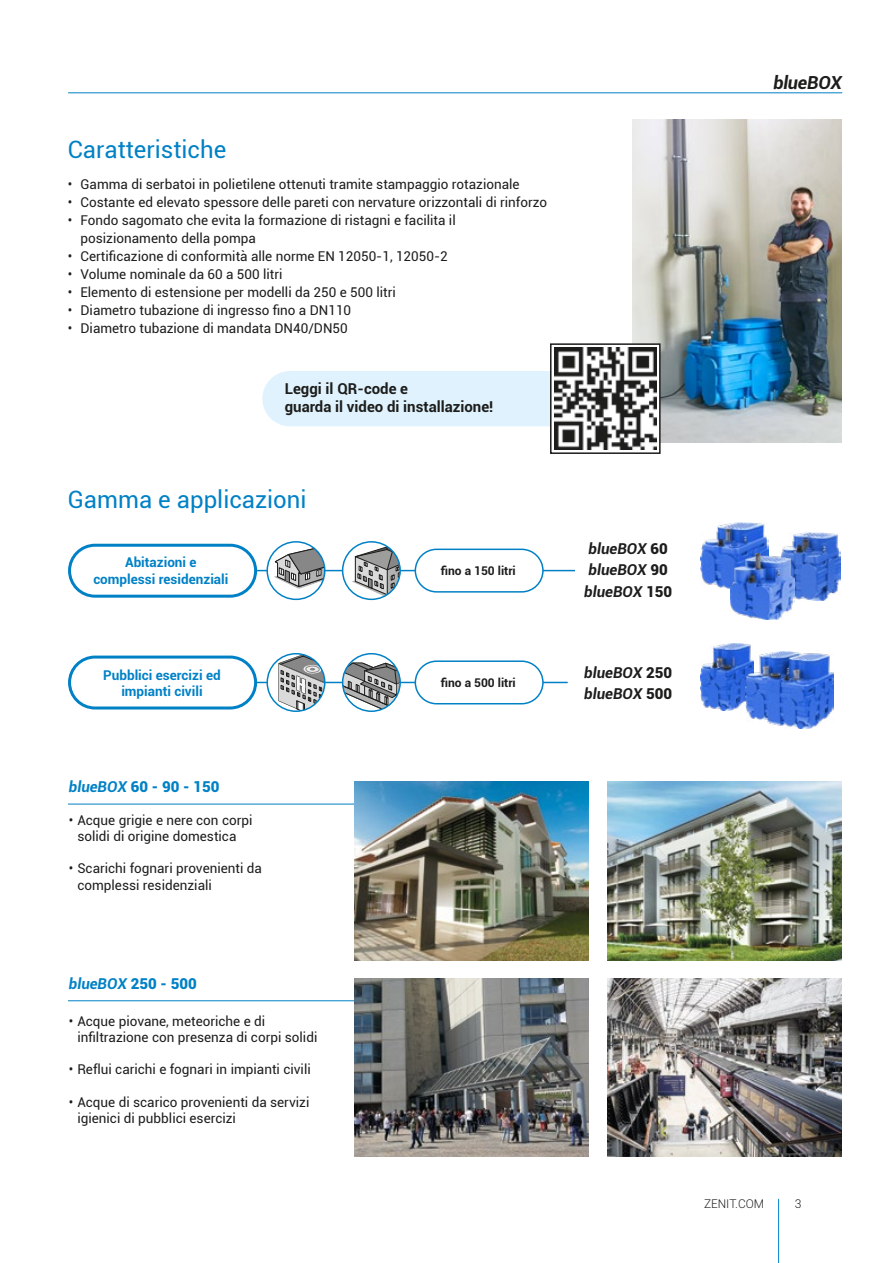
<style>
.page{position:relative;width:893px;height:1263px;background:#fff}
.page>*{position:absolute;margin:0;border:0;box-sizing:border-box;transform-origin:0 0}
.t1{font:24px "Roboto";color:#0081c6}
.t2{font:italic 700 18px "Roboto";letter-spacing:-.01em;color:#1d1d1b}
.t3{font:italic 700 15px "Roboto";color:#1d1d1b}
.t4{font:700 15px "Roboto";color:#1d1d1b}
.t5{font:900 15px "Roboto";color:#0081c6}
.t6{font:italic 700 15px "Roboto";color:#0081c6}
.t7{font:13.5px/16.2px "Roboto";color:#1d1d1b}
.t8{font:700 13.5px "Roboto";color:#0081c6}
.t9{font:700 12px "Roboto";color:#1d1d1b}
.t10{font:300 12px "Roboto";color:#1d1d1b}
.s1{font-weight:700;font-style:italic}
.s2{font-weight:900;font-style:normal}
</style>
<div class="page">
<hr style="left:68px;top:804px;width:295px;height:1px;background:#0081c6">
<hr style="left:68px;top:1000px;width:295px;height:1px;background:#0081c6">
<img style="left:607px;top:978px;width:234px;height:179px">
<img style="left:355px;top:978px;width:234px;height:179px">
<img style="left:607px;top:781px;width:234px;height:179px">
<img style="left:355px;top:781px;width:234px;height:179px">
<div style="left:262px;top:371px;width:288px;height:55px;background:#dff2fd"></div>
<hr style="left:778px;top:1199px;width:1px;height:64px;background:#0081c6">
<hr style="left:68px;top:92px;width:774px;height:1px;background:#0081c6">
<hr style="left:240px;top:570px;width:359px;height:1px;background:#0081c6">
<hr style="left:240px;top:682px;width:328px;height:1px;background:#0081c6">
<div style="left:575px;top:559px;width:106px;height:21px;background:#fff"></div>
<img style="left:633px;top:119px;width:209px;height:323px">
<img style="left:700px;top:522px;width:69px;height:66px">
<img style="left:781px;top:533px;width:60px;height:68px">
<img style="left:730px;top:553px;width:65px;height:66px">
<img style="left:700px;top:643px;width:51px;height:67px">
<img style="left:745px;top:651px;width:89px;height:77px">
<div style="left:551px;top:344px;width:109px;height:109px;background:linear-gradient(to right,#fff,#fff)"></div>
<div style="left:550px;top:343px;width:111px;height:111px;border:2px solid #1d1d1b"></div>
<div style="left:267px;top:542px;width:58px;height:57px;background:#fff;border-radius:50%"></div>
<svg style="left:274px;top:548px;width:51px;height:41px"></svg>
<div style="left:266px;top:541px;width:59px;height:59px;border:2px solid #0081c6;border-radius:50%"></div>
<div style="left:343px;top:542px;width:57px;height:57px;background:#fff;border-radius:50%"></div>
<svg style="left:352px;top:546px;width:48px;height:51px"></svg>
<div style="left:342px;top:541px;width:59px;height:59px;border:2px solid #0081c6;border-radius:50%"></div>
<div style="left:267px;top:654px;width:58px;height:57px;background:#fff;border-radius:50%"></div>
<svg style="left:278px;top:654px;width:47px;height:57px"></svg>
<div style="left:266px;top:653px;width:59px;height:59px;border:2px solid #0081c6;border-radius:50%"></div>
<svg style="left:343px;top:662px;width:57px;height:49px"></svg>
<div style="left:342px;top:653px;width:59px;height:59px;border:2px solid #0081c6;border-radius:50%"></div>
<div style="left:70px;top:545px;width:186px;height:51px;background:#fff;border-radius:25px"></div>
<div style="left:68px;top:544px;width:189px;height:54px;border:3px solid #0081c6;border-radius:25px"></div>
<div style="left:70px;top:657px;width:186px;height:51px;background:#fff;border-radius:25px"></div>
<div style="left:68px;top:655px;width:189px;height:54px;border:3px solid #0081c6;border-radius:25px"></div>
<div style="left:415px;top:549px;width:128px;height:43px;background:#fff;border-radius:21px"></div>
<div style="left:415px;top:549px;width:129px;height:44px;border:2px solid #0081c6;border-radius:21px"></div>
<div style="left:415px;top:661px;width:128px;height:43px;background:#fff;border-radius:21px"></div>
<div style="left:415px;top:660px;width:129px;height:44px;border:2px solid #0081c6;border-radius:21px"></div>
<img style="left:554px;top:348px;width:102px;height:102px">
<p class="t1" style="left:68px;top:133px;width:160px">Caratteristiche</p>
<p class="t7" style="left:68px;top:176px;width:453px">• Gamma di serbatoi in polietilene ottenuti tramite stampaggio rotazionale</p>
<p class="t7" style="left:68px;top:194px;width:481px">• Costante ed elevato spessore delle pareti con nervature orizzontali di rinforzo</p>
<p class="t7" style="left:80px;top:211px;width:377px;line-height:18px;text-indent:-13px">• Fondo sagomato che evita la formazione di ristagni e facilita il posizionamento della pompa</p>
<p class="t7" style="left:68px;top:248px;width:381px">• Certificazione di conformità alle norme EN 12050-1, 12050-2</p>
<p class="t7" style="left:68px;top:266px;width:216px">• Volume nominale da 60 a 500 litri</p>
<p class="t7" style="left:68px;top:284px;width:330px">• Elemento di estensione per modelli da 250 e 500 litri</p>
<p class="t7" style="left:68px;top:302px;width:285px">• Diametro tubazione di ingresso fino a DN110</p>
<p class="t7" style="left:68px;top:320px;width:282px">• Diametro tubazione di mandata DN40/DN50</p>
<p class="t4" style="left:285px;top:379px;width:125px">Leggi il QR-code e</p>
<p class="t4" style="left:285px;top:397px;width:210px">guarda il video di installazione!</p>
<p class="t1" style="left:68px;top:482px;width:240px">Gamma e applicazioni</p>
<p class="t8" style="left:125px;top:553px;width:73px">Abitazioni e</p>
<p class="t8" style="left:93px;top:569px;width:137px">complessi residenziali</p>
<p class="t8" style="left:103px;top:665px;width:119px">Pubblici esercizi ed</p>
<p class="t8" style="left:121px;top:681px;width:83px">impianti civili</p>
<p class="t5" style="left:69px;top:776px;width:152px"><span class="s1">blueBOX</span> 60 - 90 - 150</p>
<p class="t7" style="left:69px;top:811px;width:185px;text-align:center">• Acque grigie e nere con corpi solidi di origine domestica</p>
<p class="t7" style="left:77px;top:860px;width:186px;text-indent:-9px">• Scarichi fognari provenienti da complessi residenziali</p>
<p class="t6" style="left:69px;top:973px;width:129px">blueBOX <span class="s2">250 - 500</span></p>
<p class="t7" style="left:77px;top:1012px;width:242px;text-indent:-9px">• Acque piovane, meteoriche e di infiltrazione con presenza di corpi solidi</p>
<p class="t7" style="left:69px;top:1061px;width:243px">• Reflui carichi e fognari in impianti civili</p>
<p class="t7" style="left:77px;top:1093px;width:234px;text-indent:-9px">• Acque di scarico provenienti da servizi igienici di pubblici esercizi</p>
<p class="t9" style="left:441px;top:562px;width:76px">fino a 150 litri</p>
<p class="t9" style="left:441px;top:674px;width:76px">fino a 500 litri</p>
<h2 class="t2" style="left:773px;top:70px;width:70px">blueBOX</h2>
<p class="t3" style="left:589px;top:538px;width:81px">blueBOX <span class="s2">60</span></p>
<p class="t3" style="left:589px;top:559px;width:81px">blueBOX <span class="s2">90</span></p>
<p class="t3" style="left:584px;top:581px;width:89px">blueBOX <span class="s2">150</span></p>
<p class="t3" style="left:584px;top:662px;width:89px">blueBOX <span class="s2">250</span></p>
<p class="t3" style="left:584px;top:683px;width:89px">blueBOX <span class="s2">500</span></p>
<p class="t10" style="left:704px;top:1195px;width:62px">ZENIT.COM</p>
<p class="t10" style="left:795px;top:1195px;width:8px">3</p>
</div>
